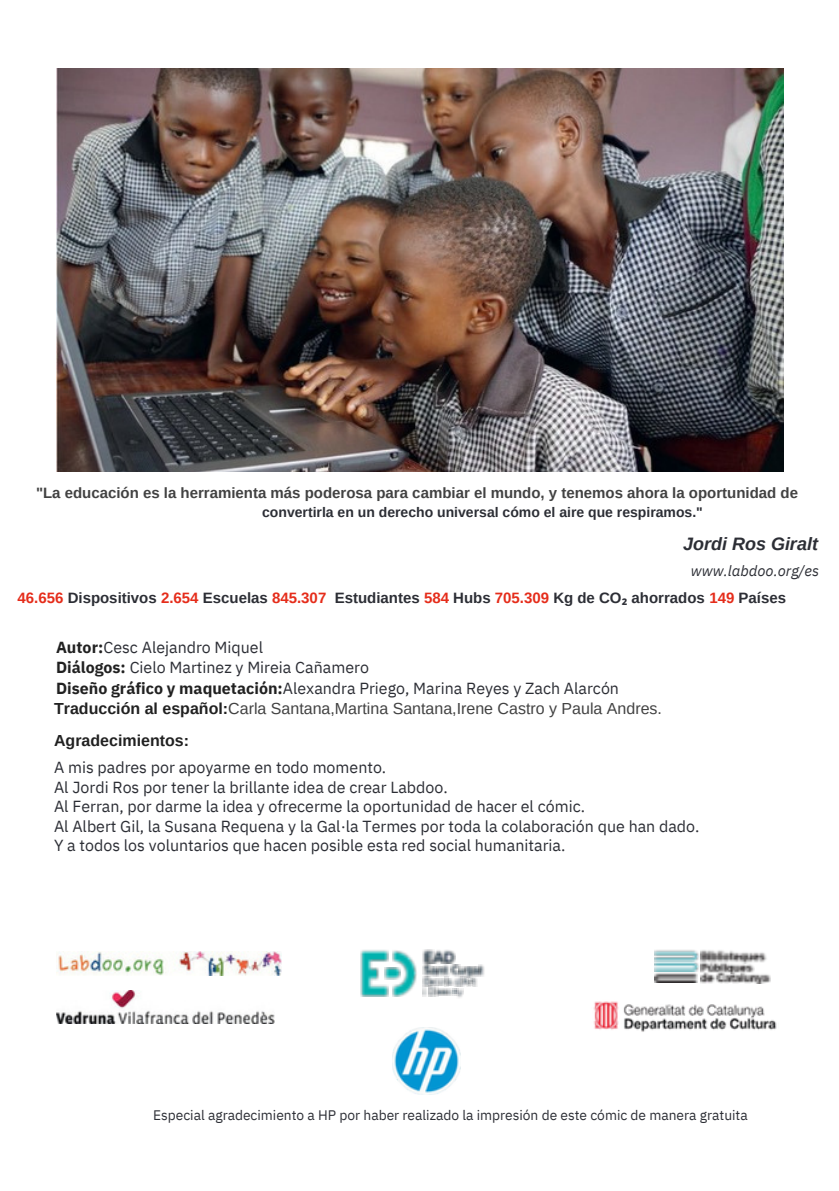
<style>
.page{position:relative;width:839px;height:1191px;background:#fff}
.page>*{position:absolute;margin:0;border:0;box-sizing:border-box;transform-origin:0 0}
.t1{font:italic 700 18px "Arimo";color:#2c2e35}
.t2{font:16px/19.6px "IBM Plex Sans";color:#2c2e35}
.t3{font:16px/31.6px "Arimo";color:#424242}
.t4{font:700 15px "Arimo";color:#2c2e35}
.t5{font:700 15px "Arimo";color:#424242}
.t6{font:italic 14.8px "IBM Plex Sans";color:#2c2e35}
.t7{font:700 14px "Arimo";color:#2c2e35}
.t8{font:13.8px "IBM Plex Sans";color:#2c2e35}
.s1{color:#e52c1a}
.s2{font-family:"Noto Sans"}
.s3{font-weight:700;color:#212121}
</style>
<div class="page">
<img style="left:654px;top:963px;width:46px;height:9px">
<img style="left:654px;top:950px;width:113px;height:13px">
<img style="left:654px;top:972px;width:44px;height:10px">
<img style="left:700px;top:974px;width:71px;height:10px">
<img style="left:700px;top:960px;width:54px;height:14px">
<img style="left:57px;top:68px;width:726px;height:404px">
<img style="left:57px;top:951px;width:225px;height:24px">
<img style="left:57px;top:990px;width:217px;height:33px">
<img style="left:392px;top:1027px;width:68px;height:68px">
<img style="left:593px;top:1001px;width:184px;height:31px">
<svg style="left:422px;top:950px;width:63px;height:48px"></svg>
<img style="left:392px;top:950px;width:25px;height:46px">
<img style="left:388px;top:968px;width:12px;height:12px">
<img style="left:360px;top:950px;width:28px;height:46px">
<p class="t5" style="left:36px;top:484px;width:763px">"La educación es la herramienta más poderosa para cambiar el mundo, y tenemos ahora la oportunidad de</p>
<p class="t7" style="left:262px;top:505px;width:442px">convertirla en un derecho universal cómo el aire que respiramos."</p>
<p class="t1" style="left:683px;top:534px;width:136px">Jordi Ros Giralt</p>
<p class="t6" style="left:690px;top:561px;width:130px">www.labdoo.org/es</p>
<p class="t4" style="left:18px;top:590px;width:770px"><span class="s1">46.656</span> Dispositivos <span class="s1">2.654</span> Escuelas <span class="s1">845.307</span> Estudiantes <span class="s1">584</span> Hubs <span class="s1">705.309</span> Kg de CO<span class="s2">₂</span> ahorrados <span class="s1">149</span> Países</p>
<p class="t2" style="left:56px;top:637px;width:208px"><span class="s3">Autor:</span>Cesc Alejandro Miquel</p>
<p class="t2" style="left:56px;top:656px;width:564px;line-height:20.8px"><span class="s3">Diálogos:</span> Cielo Martinez y Mireia Cañamero<br><span class="s3">Diseño gráfico y maquetación:</span>Alexandra Priego, Marina Reyes y Zach Alarcón</p>
<p class="t3" style="left:54px;top:693px;width:609px"><span class="s3">Traducción al español:</span>Carla Santana,Martina Santana,Irene Castro y Paula Andres.<br><span class="s3">Agradecimientos:</span></p>
<p class="t2" style="left:54px;top:757px;width:647px">A mis padres por apoyarme en todo momento.<br>Al Jordi Ros por tener la brillante idea de crear Labdoo.<br>Al Ferran, por darme la idea y ofrecerme la oportunidad de hacer el cómic.<br>Al Albert Gil, la Susana Requena y la Gal·la Termes por toda la colaboración que han dado.<br>Y a todos los voluntarios que hacen posible esta red social humanitaria.</p>
<p class="t8" style="left:153px;top:1106px;width:596px">Especial agradecimiento a HP por haber realizado la impresión de este cómic de manera gratuita</p>
</div>
